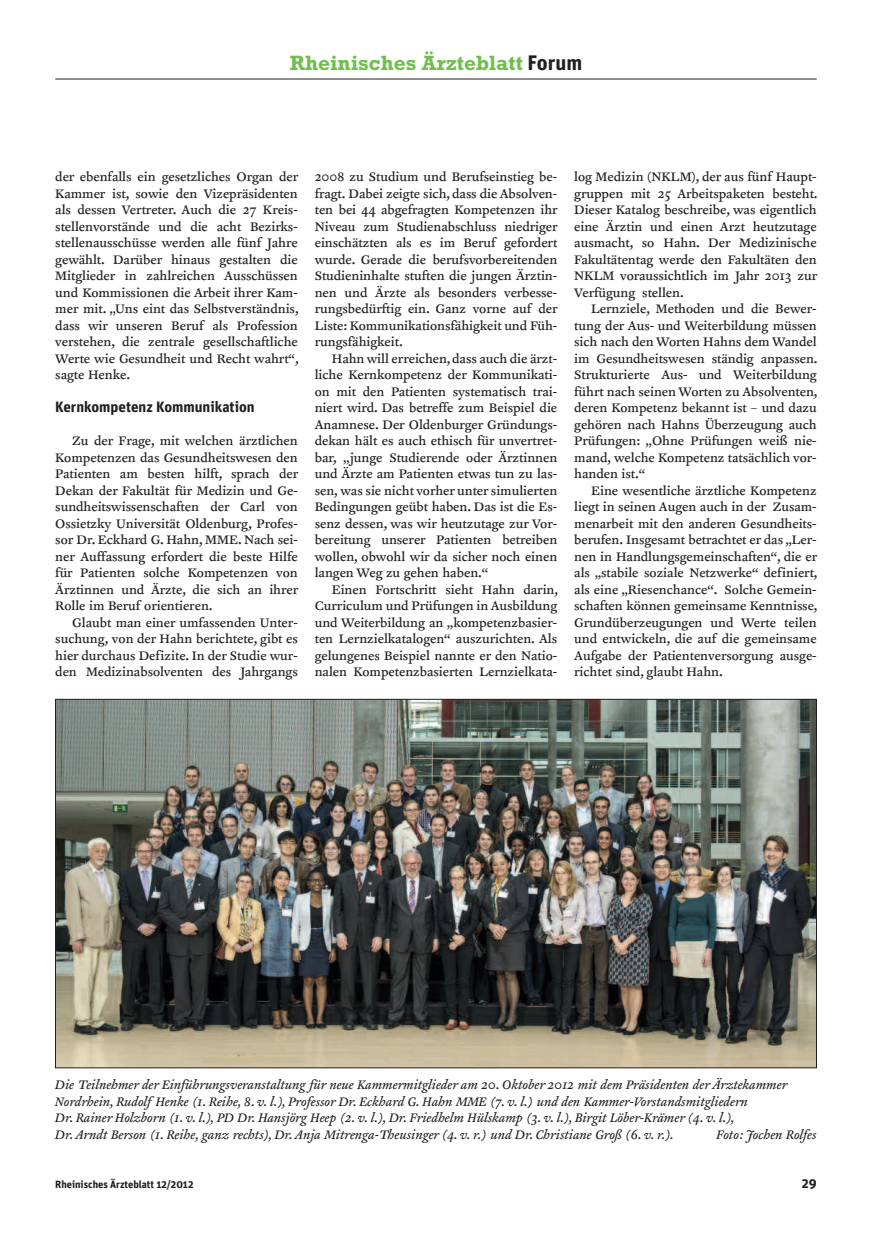
<style>
.page{position:relative;width:872px;height:1234px;background:#fff}
.page>*{position:absolute;margin:0;border:0;box-sizing:border-box;transform-origin:0 0}
.t1{font:700 21px "Rockwell";color:#70bf4c}
.t2{font:700 15px "Unit";color:#231f20}
.t3{font:14.25px/16.5px "Clifford Nine Roman";color:#231f20;text-align:justify}
.t4{font:italic 14.25px/16.5px "Clifford Nine";color:#231f20}
.t5{font:700 13.5px "Unit";color:#231f20}
.t6{font:700 10.5px "Unit";color:#231f20}
.s1{font-family:"Unit";color:#231f20}
.s2{font-family:"Clifford Nine Roman"}
</style>
<div class="page">
<hr style="left:55px;top:79px;width:761px;height:1px;background:#231f20">
<img style="left:57px;top:701px;width:757px;height:364px">
<h1 class="t1" style="left:290px;top:56px;width:294px">Rheinisches Ärzteblatt <span class="s1">Forum</span></h1>
<p class="t3" style="left:55px;top:169px;width:245px">der ebenfalls ein gesetzliches Organ der Kammer ist, sowie den Vizepräsidenten als dessen Vertreter. Auch die 27 Kreis&shy;stellenvorstände und die acht Bezirks&shy;stellenausschüsse werden alle fünf Jahre gewählt. Darüber hinaus gestalten die Mitglieder in zahlreichen Ausschüssen und Kommissionen die Arbeit ihrer Kam&shy;mer mit. „Uns eint das Selbstverständnis, dass wir unseren Beruf als Profession verstehen, die zentrale gesellschaftliche Werte wie Gesundheit und Recht wahrt“, sagte Henke.</p>
<p class="t2" style="left:55px;top:401px;width:201px">Kernkompetenz Kommunikation</p>
<p class="t3" style="left:55px;top:433px;width:244px;text-indent:17px">Zu der Frage, mit welchen ärztlichen Kompetenzen das Gesundheitswesen den Patienten am besten hilft, sprach der Dekan der Fakultät für Medizin und Ge&shy;sundheitswissenschaften der Carl von Ossietzky Universität Oldenburg, Profes&shy;sor Dr. Eckhard G. Hahn, MME. Nach sei&shy;ner Auffassung erfordert die beste Hilfe für Patienten solche Kompetenzen von Ärztinnen und Ärzte, die sich an ihrer Rolle im Beruf orientieren.</p>
<p class="t3" style="left:55px;top:614px;width:244px;text-indent:17px">Glaubt man einer umfassenden Unter&shy;suchung, von der Hahn berichtete, gibt es hier durchaus Defizite. In der Studie wur&shy;den Medizinabsolventen des Jahrgangs</p>
<p class="t3" style="left:315px;top:169px;width:244px">2008 zu Studium und Berufseinstieg be&shy;fragt. Dabei zeigte sich, dass die Absolven&shy;ten bei 44 abgefragten Kompetenzen ihr Niveau zum Studienabschluss niedriger einschätzten als es im Beruf gefordert wurde. Gerade die berufsvorbereitenden Studieninhalte stuften die jungen Ärztin&shy;nen und Ärzte als besonders verbesse&shy;rungsbedürftig ein. Ganz vorne auf der Liste:Kommunikationsfähigkeit und Füh&shy;rungsfähigkeit.</p>
<p class="t3" style="left:315px;top:350px;width:244px;text-indent:17px">Hahn will erreichen,dass auch die ärzt&shy;liche Kernkompetenz der Kommunikati&shy;on mit den Patienten systematisch trai&shy;niert wird. Das betreffe zum Beispiel die Anamnese. Der Oldenburger Gründungs&shy;dekan hält es auch ethisch für unvertret&shy;bar, „junge Studierende oder Ärztinnen und Ärzte am Patienten etwas tun zu las&shy;sen, was sie nicht vorher unter simulierten Bedingungen geübt haben. Das ist die Es&shy;senz dessen, was wir heutzutage zur Vor&shy;bereitung unserer Patienten betreiben wollen, obwohl wir da sicher noch einen langen Weg zu gehen haben.“</p>
<p class="t3" style="left:315px;top:581px;width:245px;text-indent:17px">Einen Fortschritt sieht Hahn darin, Curriculum und Prüfungen in Ausbildung und Weiterbildung an „kompetenzbasier&shy;ten Lernzielkatalogen“ auszurichten. Als gelungenes Beispiel nannte er den Natio&shy;nalen Kompetenzbasierten Lernzielkata-</p>
<p class="t3" style="left:574px;top:169px;width:245px">log Medizin (NKLM), der aus fünf Haupt&shy;gruppen mit 25 Arbeitspaketen besteht.<br>Dieser Katalog beschreibe, was eigentlich eine Ärztin und einen Arzt heutzutage ausmacht, so Hahn. Der Medizinische Fakultätentag werde den Fakultäten den NKLM voraussichtlich im Jahr 2013 zur Verfügung stellen.</p>
<p class="t3" style="left:574px;top:301px;width:245px;text-indent:17px">Lernziele, Methoden und die Bewer&shy;tung der Aus- und Weiterbildung müssen sich nach den Worten Hahns dem Wandel im Gesundheitswesen ständig anpassen.<br>Strukturierte Aus- und Weiterbildung führt nach seinen Worten zu Absolventen, deren Kompetenz bekannt ist − und dazu gehören nach Hahns Überzeugung auch Prüfungen: „Ohne Prüfungen weiß nie&shy;mand, welche Kompetenz tatsächlich vor&shy;handen ist.“</p>
<p class="t3" style="left:574px;top:482px;width:245px;text-indent:17px">Eine wesentliche ärztliche Kompetenz liegt in seinen Augen auch in der Zusam&shy;menarbeit mit den anderen Gesundheits&shy;berufen. Insgesamt betrachtet er das „Ler&shy;nen in Handlungsgemeinschaften“, die er als „stabile soziale Netzwerke“ definiert, als eine „Riesenchance“. Solche Gemein&shy;schaften können gemeinsame Kenntnisse, Grundüberzeugungen und Werte teilen und entwickeln, die auf die gemeinsame Aufgabe der Patientenversorgung ausge&shy;richtet sind, glaubt Hahn.</p>
<p class="t4" style="left:55px;top:1076px;width:733px">Die <span class="s2">T</span>eilnehmer der Einführungsveranstaltung für neue Kammermitglieder am 20. Oktober 2012 mit dem Präsidenten der Ärztekammer Nordrhein, Rudolf Henke (1. Reihe, 8. v. l.), Professor Dr. Eckhard G. Hahn MME (7. v. l.) und den Kammer-Vorstandsmitgliedern<br>Dr. Rainer Holzborn (1. v. l.), PD Dr. Hansjörg Heep (2. v. l.), Dr. Friedhelm Hülskamp (3. v. l.), Birgit Löber-Krämer (4. v. l.), Dr.Arndt Berson (1. Reihe, ganz rechts), Dr.Anja Mitrenga-<span class="s2">T</span>heusinger (4. v. r.) und Dr. Christiane Groß (6. v. r.).</p>
<p class="t4" style="left:716px;top:1126px;width:102px">Foto: Jochen Rolfes</p>
<p class="t6" style="left:55px;top:1180px;width:140px">Rheinisches Ärzteblatt 12/2012</p>
<p class="t5" style="left:801px;top:1178px;width:16px">29</p>
</div>
